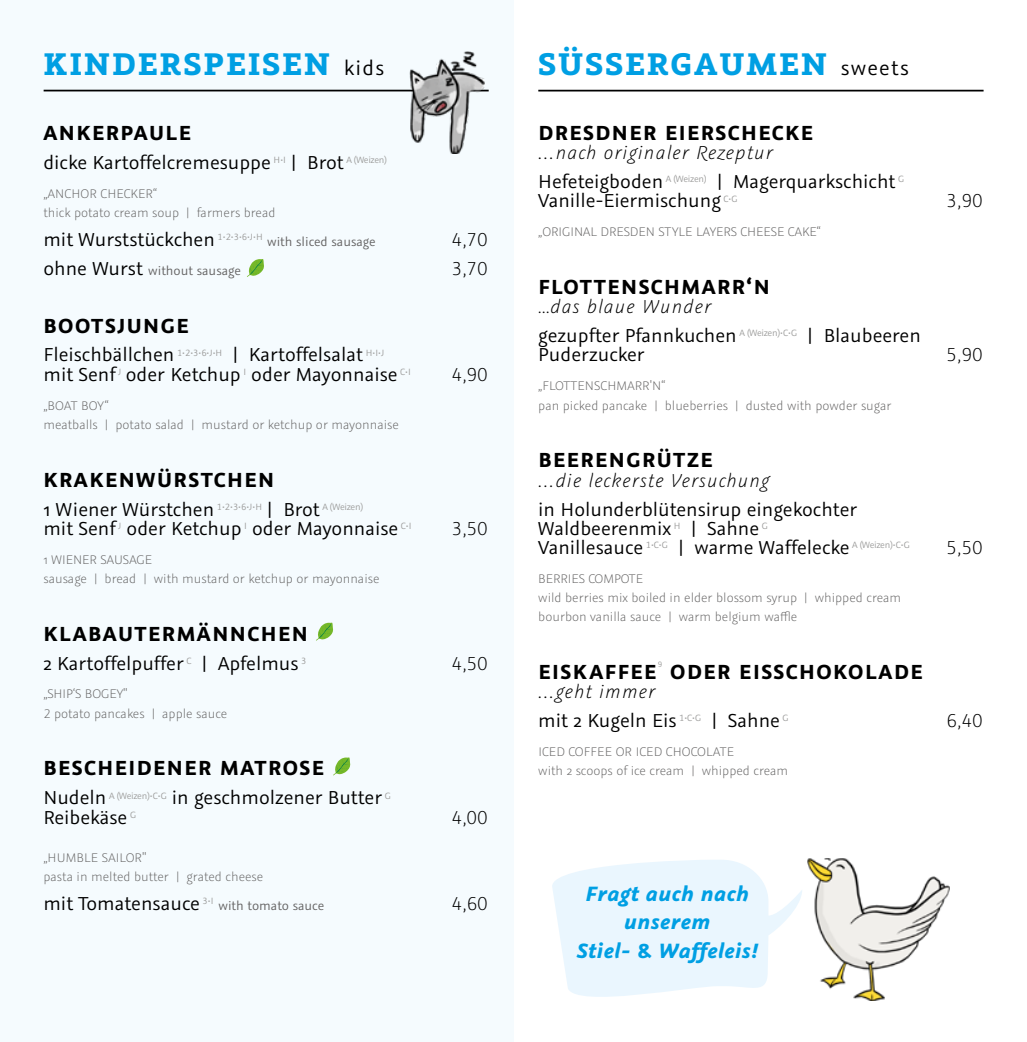
<style>
.page{position:relative;width:1027px;height:1042px;background:#fff}
.page>*{position:absolute;margin:0;border:0;box-sizing:border-box;transform-origin:0 0}
.t1{font:700 35px "Graublau Slab";letter-spacing:.07em;color:#009fe3}
.t2{font:italic 700 23.1px/28.9px "Graublau Sans";letter-spacing:.02em;color:#009fe3;text-align:center}
.t3{font:700 22.75px "Graublau Sans";letter-spacing:.065em;color:#000}
.t4{font:21px/19.2px "Graublau Sans";color:#000}
.t5{font:300 21px "Graublau Sans";color:#000}
.t6{font:300 14px/19.2px "Graublau Sans";color:#646363}
.t7{font:14px "Graublau Sans";color:#646363}
.t8{font:8.75px "Graublau Sans";color:#9d9d9c}
.s1{font-family:"Graublau Sans";font-weight:400;font-size:22.75px;color:#000}
.s2{font-size:14px;color:#646363}
.s3{font-size:21px;color:#000}
.s4{font-weight:300;font-style:italic;font-size:22.75px}
.s5{font-weight:300;font-style:italic}
.s6{font-style:normal}
</style>
<div class="page">
<div style="left:0;top:0;width:513px;height:1042px;background:#f5fbfe"></div>
<hr style="left:44px;top:90px;width:445px;height:1px;background:#000">
<img style="left:409px;top:51px;width:76px;height:103px">
<svg style="left:247px;top:259px;width:17px;height:18px"></svg>
<svg style="left:316px;top:622px;width:17px;height:19px"></svg>
<svg style="left:333px;top:757px;width:18px;height:19px"></svg>
<img style="left:807px;top:858px;width:143px;height:143px">
<hr style="left:538px;top:90px;width:445px;height:1px;background:#000">
<svg style="left:552px;top:860px;width:250px;height:137px"></svg>
<h1 class="t1" style="left:44px;top:41px;width:342px">KINDERSPEISEN <span class="s1">kids</span></h1>
<p class="t3" style="left:44px;top:118px;width:149px">ANKERPAULE</p>
<p class="t4" style="left:43px;top:153px;width:345px">dicke Kartoffelcremesuppe <sup>H•I</sup> | Brot <sup>A</sup> <sup>(Weizen)</sup></p>
<p class="t6" style="left:43px;top:184px;width:234px">„ANCHOR CHECKER“<br>thick potato cream soup | farmers bread</p>
<p class="t4" style="left:43px;top:230px;width:334px">mit Wurststückchen <sup>1•2•3•6•J•H</sup> <span class="s2">with sliced sausage</span></p>
<p class="t5" style="left:451px;top:227px;width:38px">4,70</p>
<p class="t7" style="left:43px;top:262px;width:199px"><span class="s3">ohne Wurst</span> without sausage</p>
<p class="t5" style="left:451px;top:256px;width:38px">3,70</p>
<p class="t3" style="left:44px;top:311px;width:147px">BOOTSJUNGE</p>
<p class="t4" style="left:43px;top:345px;width:369px">Fleischbällchen <sup>1•2•3•6•J•H</sup> | Kartoffelsalat <sup>H•I•J </sup>mit Senf <sup>J</sup> oder Ketchup <sup>I</sup> oder Mayonnaise <sup>C•I</sup></p>
<p class="t6" style="left:43px;top:395px;width:357px">„BOAT BOY“<br>meatballs | potato salad | mustard or ketchup or mayonnaise</p>
<p class="t3" style="left:44px;top:465px;width:232px">KRAKENWÜRSTCHEN</p>
<p class="t4" style="left:43px;top:499px;width:370px">1 Wiener Würstchen <sup>1•2•3•6•J•H</sup> | Brot <sup>A</sup> <sup>(Weizen)<br></sup>mit Senf <sup>J</sup> oder Ketchup <sup>I</sup> oder Mayonnaise <sup>C•I</sup></p>
<p class="t5" style="left:451px;top:362px;width:38px">4,90</p>
<p class="t5" style="left:451px;top:516px;width:38px">3,50</p>
<p class="t6" style="left:43px;top:549px;width:338px">1 WIENER SAUSAGE<br>sausage | bread | with mustard or ketchup or mayonnaise</p>
<p class="t3" style="left:44px;top:619px;width:266px">KLABAUTERMÄNNCHEN</p>
<p class="t4" style="left:43px;top:653px;width:264px">2 Kartoffelpuffer <sup>C</sup> | Apfelmus <sup>3</sup></p>
<p class="t5" style="left:451px;top:650px;width:38px">4,50</p>
<p class="t6" style="left:43px;top:684px;width:185px">„SHIP‘S BOGEY"<br>2 potato pancakes | apple sauce</p>
<p class="t3" style="left:44px;top:753px;width:282px">BESCHEIDENER MATROSE</p>
<p class="t4" style="left:43px;top:788px;width:349px">Nudeln <sup>A</sup> <sup>(Weizen)•C•G</sup> in geschmolzener Butter <sup>G<br></sup>Reibekäse <sup>G</sup></p>
<p class="t5" style="left:451px;top:804px;width:38px">4,00</p>
<p class="t6" style="left:43px;top:848px;width:221px">„HUMBLE SAILOR"<br>pasta in melted butter | grated cheese</p>
<p class="t4" style="left:43px;top:894px;width:282px">mit Tomatensauce <sup>3•I</sup> <span class="s2">with tomato sauce</span></p>
<p class="t5" style="left:451px;top:891px;width:38px">4,60</p>
<h1 class="t1" style="left:538px;top:41px;width:372px">SÜSSERGAUMEN <span class="s1">sweets</span></h1>
<p class="t3" style="left:538px;top:118px;width:276px">DRESDNER EIERSCHECKE</p>
<p class="t4" style="left:538px;top:138px;width:367px;line-height:28.9px"><span class="s4">...</span><span class="s5">nach originaler Rezeptur<br></span>Hefeteigboden <sup>A</sup> <sup>(Weizen)</sup> | Magerquarkschicht <sup>G</sup></p>
<p class="t4" style="left:538px;top:191px;width:201px">Vanille-Eiermischung <sup>C•G</sup></p>
<p class="t5" style="left:946px;top:188px;width:38px">3,90</p>
<p class="t6" style="left:538px;top:222px;width:284px">„ORIGINAL DRESDEN STYLE LAYERS CHEESE CAKE“</p>
<p class="t3" style="left:538px;top:272px;width:233px">FLOTTENSCHMARR‘N</p>
<p class="t4" style="left:538px;top:292px;width:384px;line-height:28.9px"><span class="s5">…das blaue Wunder<br></span>gezupfter Pfannkuchen <sup>A</sup> <sup>(Weizen)•C•G</sup> | Blaubeeren</p>
<p class="t4" style="left:538px;top:345px;width:108px">Puderzucker</p>
<p class="t5" style="left:946px;top:342px;width:38px">5,90</p>
<p class="t6" style="left:538px;top:376px;width:355px">„FLOTTENSCHMARR'N“<br>pan picked pancake | blueberries | dusted with powder sugar</p>
<p class="t3" style="left:538px;top:445px;width:176px">BEERENGRÜTZE</p>
<p class="t4" style="left:538px;top:465px;width:320px;line-height:28.9px"><span class="s4">...</span><span class="s5">die leckerste Versuchung<br></span>in Holunderblütensirup eingekochter</p>
<p class="t4" style="left:538px;top:518px;width:373px">Waldbeerenmix <sup>H</sup> | Sahne <sup>G<br></sup>Vanillesauce <sup>1•C•G</sup> | warme Waffelecke <sup>A</sup> <sup>(Weizen)•C•G</sup></p>
<p class="t5" style="left:946px;top:535px;width:38px">5,50</p>
<p class="t6" style="left:538px;top:569px;width:364px">BERRIES COMPOTE<br>wild berries mix boiled in elder blossom syrup | whipped cream bourbon vanilla sauce | warm belgium waffle</p>
<p class="t8" style="left:658px;top:659px;width:6px">9</p>
<p class="t3" style="left:670px;top:657px;width:254px">ODER EISSCHOKOLADE</p>
<p class="t4" style="left:538px;top:677px;width:252px;line-height:28.9px"><span class="s4">...</span><span class="s5">geht immer<br></span>mit 2 Kugeln Eis <sup>1•C•G</sup> | Sahne <sup>G</sup></p>
<p class="t3" style="left:538px;top:657px;width:120px">EISKAFFEE</p>
<p class="t6" style="left:538px;top:742px;width:251px">ICED COFFEE OR ICED CHOCOLATE<br>with 2 scoops of ice cream | whipped cream</p>
<p class="t5" style="left:946px;top:708px;width:38px">6,40</p>
<p class="t2" style="left:577px;top:879px;width:183px">Fragt auch nach unserem<br>Stiel- <span class="s6">&amp;</span> Waffeleis!</p>
</div>
